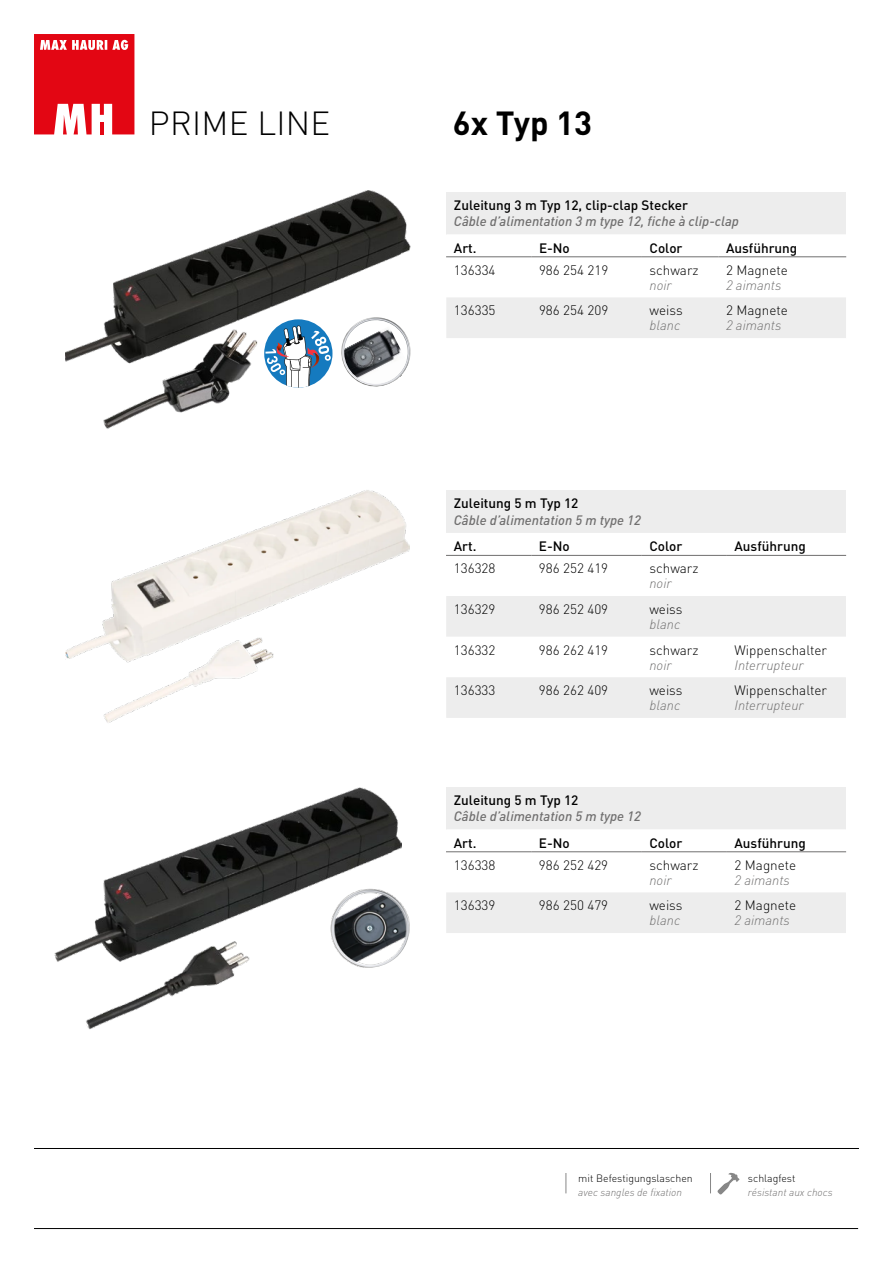
<style>
.page{position:relative;width:893px;height:1263px;background:#fff}
.page>*{position:absolute;margin:0;border:0;box-sizing:border-box;transform-origin:0 0}
.t1{font:300 33px "DINOT";letter-spacing:.01em;color:#000}
.t2{font:700 33px "DINOT";color:#000}
.t3{font:300 13.5px "DINOT";color:#000}
.t4{font:500 13.5px "DINOT";color:#000}
.t5{font:italic 500 13.5px "DINOT";color:#706f6f}
.t6{font:italic 300 13.5px "DINOT";color:#706f6f}
.t7{font:italic 300 10.5px "DINOT";color:#706f6f}
.t8{font:300 10.5px "DINOT";color:#000}
</style>
<div class="page">
<svg style="left:34px;top:34px;width:100px;height:100px"></svg>
<hr style="left:34px;top:1148px;width:825px;height:1px;background:#000">
<hr style="left:34px;top:1228px;width:824px;height:1px;background:#000">
<svg style="left:717px;top:1173px;width:23px;height:22px"></svg>
<svg style="left:566px;top:1173px;width:1px;height:20px"></svg>
<svg style="left:710px;top:1173px;width:1px;height:20px"></svg>
<img style="left:66px;top:190px;width:345px;height:239px">
<svg style="left:337px;top:313px;width:74px;height:77px"></svg>
<img style="left:344px;top:326px;width:62px;height:58px">
<div style="left:264px;top:319px;width:68px;height:69px;background:#157abf;border-radius:50%"></div>
<svg style="left:265px;top:325px;width:66px;height:63px"></svg>
<div style="left:446px;top:192px;width:400px;height:42px;background:#ededed"></div>
<svg style="left:446px;top:256px;width:400px;height:82px"></svg>
<hr style="left:446px;top:257px;width:85px;height:1px;background:#706f6f">
<hr style="left:531px;top:257px;width:111px;height:1px;background:#706f6f">
<hr style="left:642px;top:257px;width:76px;height:1px;background:#706f6f">
<hr style="left:718px;top:257px;width:128px;height:1px;background:#706f6f">
<img style="left:55px;top:787px;width:347px;height:243px">
<img style="left:327px;top:884px;width:83px;height:84px">
<div style="left:446px;top:490px;width:400px;height:43px;background:#ededed"></div>
<svg style="left:446px;top:554px;width:400px;height:1px"></svg>
<div style="left:446px;top:596px;width:400px;height:41px;background:#ededed"></div>
<div style="left:446px;top:677px;width:400px;height:41px;background:#ededed"></div>
<hr style="left:446px;top:555px;width:85px;height:1px;background:#706f6f">
<hr style="left:531px;top:555px;width:111px;height:1px;background:#706f6f">
<hr style="left:642px;top:555px;width:85px;height:1px;background:#706f6f">
<hr style="left:727px;top:555px;width:119px;height:1px;background:#706f6f">
<div style="left:446px;top:787px;width:400px;height:42px;background:#ededed"></div>
<svg style="left:446px;top:852px;width:400px;height:81px"></svg>
<hr style="left:446px;top:851px;width:85px;height:1px;background:#706f6f">
<hr style="left:531px;top:851px;width:111px;height:1px;background:#706f6f">
<hr style="left:642px;top:851px;width:85px;height:1px;background:#706f6f">
<hr style="left:727px;top:851px;width:119px;height:1px;background:#706f6f">
<img style="left:65px;top:490px;width:345px;height:233px">
<h1 class="t1" style="left:149px;top:103px;width:183px">PRIME LINE</h1>
<h1 class="t2" style="left:453px;top:101px;width:141px">6x Typ 13</h1>
<p class="t4" style="left:454px;top:196px;width:236px">Zuleitung 3 m Typ 12, clip-clap Stecker</p>
<p class="t5" style="left:454px;top:213px;width:287px">Câble d’alimentation 3 m type 12, fiche à clip-clap</p>
<p class="t4" style="left:454px;top:239px;width:24px">Art.</p>
<p class="t4" style="left:539px;top:239px;width:32px">E-No</p>
<p class="t4" style="left:650px;top:239px;width:34px">Color</p>
<p class="t4" style="left:726px;top:239px;width:73px">Ausführung</p>
<p class="t3" style="left:454px;top:262px;width:43px">136334</p>
<p class="t3" style="left:539px;top:262px;width:71px">986 254 219</p>
<p class="t3" style="left:650px;top:262px;width:51px">schwarz</p>
<p class="t6" style="left:650px;top:277px;width:24px">noir</p>
<p class="t3" style="left:726px;top:262px;width:63px">2 Magnete</p>
<p class="t6" style="left:726px;top:277px;width:57px">2 aimants</p>
<p class="t3" style="left:454px;top:302px;width:43px">136335</p>
<p class="t3" style="left:539px;top:302px;width:71px">986 254 209</p>
<p class="t3" style="left:650px;top:302px;width:35px">weiss</p>
<p class="t6" style="left:650px;top:317px;width:32px">blanc</p>
<p class="t3" style="left:726px;top:302px;width:63px">2 Magnete</p>
<p class="t6" style="left:726px;top:317px;width:57px">2 aimants</p>
<p class="t4" style="left:454px;top:495px;width:126px">Zuleitung 5 m Typ 12</p>
<p class="t5" style="left:454px;top:511px;width:188px">Câble d’alimentation 5 m type 12</p>
<p class="t4" style="left:454px;top:538px;width:24px">Art.</p>
<p class="t4" style="left:539px;top:538px;width:32px">E-No</p>
<p class="t4" style="left:649px;top:538px;width:34px">Color</p>
<p class="t4" style="left:734px;top:538px;width:73px">Ausführung</p>
<p class="t3" style="left:454px;top:560px;width:43px">136328</p>
<p class="t3" style="left:539px;top:560px;width:71px">986 252 419</p>
<p class="t3" style="left:649px;top:560px;width:51px">schwarz</p>
<p class="t6" style="left:649px;top:575px;width:24px">noir</p>
<p class="t3" style="left:454px;top:601px;width:43px">136329</p>
<p class="t3" style="left:539px;top:601px;width:71px">986 252 409</p>
<p class="t3" style="left:649px;top:601px;width:35px">weiss</p>
<p class="t6" style="left:649px;top:616px;width:32px">blanc</p>
<p class="t3" style="left:454px;top:641px;width:43px">136332</p>
<p class="t3" style="left:539px;top:641px;width:71px">986 262 419</p>
<p class="t3" style="left:649px;top:641px;width:51px">schwarz</p>
<p class="t6" style="left:649px;top:656px;width:24px">noir</p>
<p class="t3" style="left:734px;top:641px;width:94px">Wippenschalter</p>
<p class="t6" style="left:734px;top:656px;width:71px">Interrupteur</p>
<p class="t3" style="left:454px;top:682px;width:43px">136333</p>
<p class="t3" style="left:539px;top:682px;width:71px">986 262 409</p>
<p class="t3" style="left:649px;top:682px;width:35px">weiss</p>
<p class="t6" style="left:649px;top:697px;width:32px">blanc</p>
<p class="t3" style="left:734px;top:682px;width:94px">Wippenschalter</p>
<p class="t6" style="left:734px;top:697px;width:71px">Interrupteur</p>
<p class="t4" style="left:454px;top:791px;width:126px">Zuleitung 5 m Typ 12</p>
<p class="t5" style="left:454px;top:808px;width:188px">Câble d’alimentation 5 m type 12</p>
<p class="t4" style="left:454px;top:834px;width:24px">Art.</p>
<p class="t4" style="left:539px;top:834px;width:32px">E-No</p>
<p class="t4" style="left:649px;top:834px;width:34px">Color</p>
<p class="t4" style="left:734px;top:834px;width:73px">Ausführung</p>
<p class="t3" style="left:454px;top:856px;width:43px">136338</p>
<p class="t3" style="left:539px;top:856px;width:71px">986 252 429</p>
<p class="t3" style="left:649px;top:856px;width:51px">schwarz</p>
<p class="t6" style="left:649px;top:872px;width:24px">noir</p>
<p class="t3" style="left:734px;top:856px;width:63px">2 Magnete</p>
<p class="t6" style="left:734px;top:872px;width:57px">2 aimants</p>
<p class="t3" style="left:454px;top:897px;width:43px">136339</p>
<p class="t3" style="left:539px;top:897px;width:71px">986 250 479</p>
<p class="t3" style="left:649px;top:897px;width:35px">weiss</p>
<p class="t6" style="left:649px;top:912px;width:32px">blanc</p>
<p class="t3" style="left:734px;top:897px;width:63px">2 Magnete</p>
<p class="t6" style="left:734px;top:912px;width:57px">2 aimants</p>
<p class="t8" style="left:578px;top:1172px;width:116px">mit Befestigungslaschen</p>
<p class="t7" style="left:578px;top:1185px;width:105px">avec sangles de fixation</p>
<p class="t8" style="left:748px;top:1172px;width:49px">schlagfest</p>
<p class="t7" style="left:748px;top:1185px;width:86px">résistant aux chocs</p>
</div>
